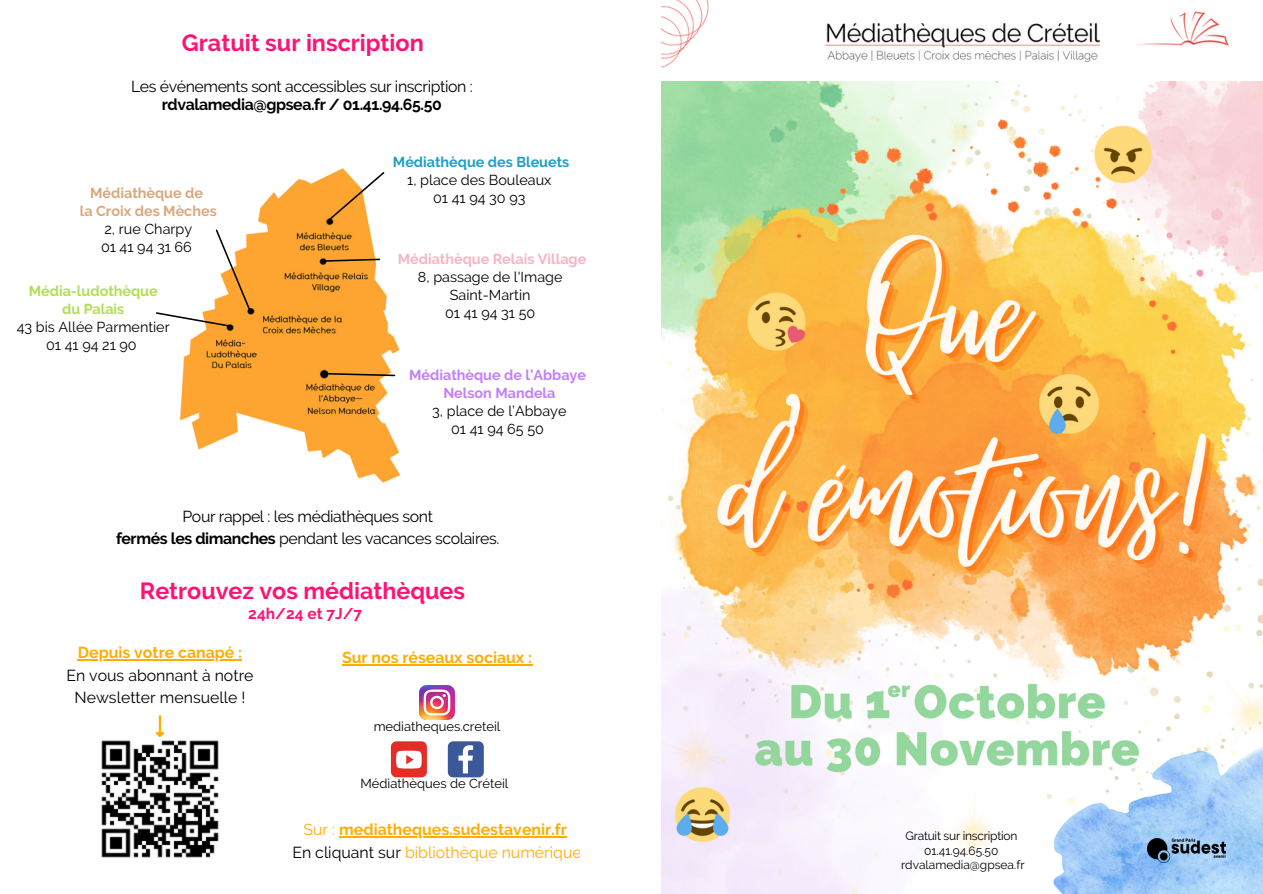
<style>
.page{position:relative;width:1263px;height:894px;background:#fff}
.page>*{position:absolute;margin:0;border:0;box-sizing:border-box;transform-origin:0 0}
.t1{font:700 23.4px "Raleway";color:#ff1274}
.t2{font:700 23.25px "Raleway";color:#ff1274}
.t3{font:15.9px/21.1px "Raleway";letter-spacing:-.025em;color:#000;text-align:center}
.t4{font:700 15.9px/22.5px "Raleway";color:#ffad00;text-align:center}
.t5{font:15.9px/22.5px "Raleway";color:#000;text-align:center}
.t6{font:700 15.9px "Raleway";letter-spacing:-.025em;color:#000}
.t7{font:700 15.45px "Raleway";color:#ff1274}
.t8{font:14.4px/18px "Raleway";color:#000;text-align:center}
.t9{font:700 14.4px/18px "Raleway";color:#c37ffb;text-align:center}
.t10{font:700 14.4px "Raleway";color:#d8a87d}
.t11{font:700 14.4px/18px "Raleway";color:#b2de55;text-align:center}
.t12{font:700 14.4px "Raleway";color:#f7b4c4}
.t13{font:700 14.4px "Raleway";color:#219ec5}
.t14{font:13.05px "Raleway";color:#000}
.t15{font:12px/14.4px "Raleway";color:#000;text-align:center}
.s1{font-weight:700}
.s2{font-weight:400}
.s3{font-weight:400;color:#000}
</style>
<div class="page">
<img style="left:101px;top:740px;width:118px;height:118px">
<svg style="left:155px;top:715px;width:10px;height:22px"></svg>
<hr style="left:78px;top:659px;width:164px;height:1px;background:#ffad00">
<img style="left:420px;top:685px;width:34px;height:34px">
<svg style="left:448px;top:741px;width:36px;height:36px"></svg>
<div style="left:391px;top:741px;width:36px;height:36px;background:#e52d27;border-radius:5px"></div>
<svg style="left:396px;top:750px;width:26px;height:18px"></svg>
<hr style="left:339px;top:836px;width:228px;height:1px;background:#ffad00">
<hr style="left:342px;top:664px;width:190px;height:1px;background:#ffad00">
<img style="left:179px;top:168px;width:222px;height:315px">
<svg style="left:327px;top:372px;width:69px;height:5px"></svg>
<svg style="left:327px;top:170px;width:59px;height:52px"></svg>
<svg style="left:323px;top:258px;width:58px;height:4px"></svg>
<svg style="left:156px;top:228px;width:96px;height:100px"></svg>
<img style="left:662px;top:81px;width:600px;height:812px">
<img style="left:1148px;top:838px;width:77px;height:24px">
<img style="left:662px;top:0;width:567px;height:68px">
<h1 class="t1" style="left:182px;top:29px;width:243px">Gratuit sur inscription</h1>
<p class="t3" style="left:131px;top:76px;width:343px">Les événements sont accessibles sur inscription :</p>
<p class="t6" style="left:162px;top:95px;width:282px">rdvalamedia@gpsea.fr / 01.41.94.65.50</p>
<p class="t13" style="left:393px;top:153px;width:178px">Médiathèque des Bleuets</p>
<p class="t8" style="left:407px;top:171px;width:146px">1, place des Bouleaux</p>
<p class="t10" style="left:90px;top:184px;width:114px">Médiathèque de</p>
<p class="t8" style="left:433px;top:189px;width:94px">01 41 94 30 93</p>
<p class="t10" style="left:80px;top:202px;width:139px">la Croix des Mèches</p>
<p class="t8" style="left:101px;top:219px;width:93px;text-align:left">2, rue Charpy<br>01 41 94 31 66</p>
<p class="t11" style="left:29px;top:282px;width:130px">Média-ludothèque du Palais</p>
<p class="t8" style="left:17px;top:318px;width:155px">43 bis Allée Parmentier<br>01 41 94 21 90</p>
<p class="t9" style="left:409px;top:366px;width:178px">Médiathèque de l’Abbaye<br>Nelson Mandela</p>
<p class="t8" style="left:432px;top:402px;width:136px">3, place de l’Abbaye<br>01 41 94 65 50</p>
<p class="t12" style="left:398px;top:250px;width:190px">Médiathèque Relais Village</p>
<p class="t8" style="left:418px;top:267px;width:146px">8, passage de l'Image<br>Saint-Martin<br>01 41 94 31 50</p>
<p class="t3" style="left:116px;top:506px;width:385px">Pour rappel : les médiathèques sont<br><span class="s1">fermés les dimanches</span> pendant les vacances scolaires.</p>
<h2 class="t2" style="left:140px;top:577px;width:327px">Retrouvez vos médiathèques</h2>
<p class="t7" style="left:248px;top:604px;width:115px">24h/24 et 7J/7</p>
<p class="t4" style="left:78px;top:641px;width:166px">Depuis votre canapé :</p>
<p class="t5" style="left:66px;top:663px;width:189px">En vous abonnant à notre<br>Newsletter mensuelle !</p>
<p class="t14" style="left:374px;top:718px;width:128px">mediatheques.creteil</p>
<p class="t4" style="left:342px;top:646px;width:192px">Sur nos réseaux sociaux :</p>
<p class="t14" style="left:361px;top:776px;width:149px">Médiathèques de Créteil</p>
<p class="t4" style="left:292px;top:818px;width:291px"><span class="s2">Sur :</span> mediatheques.sudestavenir.fr<br><span class="s3">En cliquant sur</span> <span class="s2">bibliothèque numérique</span></p>
<p class="t15" style="left:901px;top:828px;width:125px">Gratuit sur inscription<br>01.41.94.65.50 rdvalamedia@gpsea.fr</p>
</div>
